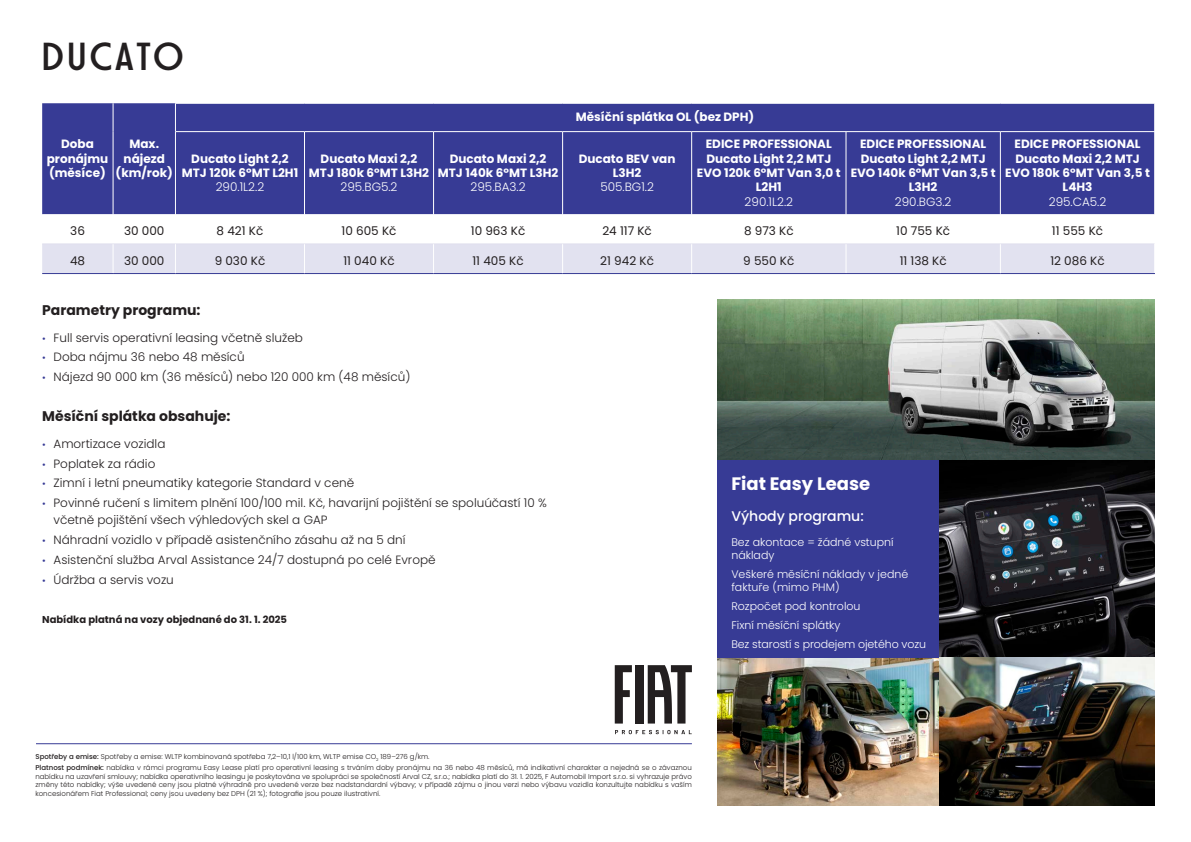
<style>
.page{position:relative;width:1191px;height:842px;background:#fff}
.page>*{position:absolute;margin:0;border:0;box-sizing:border-box;transform-origin:0 0}
.t1{font:42px "FIATADVERT01 A";color:#231f20}
.t2{font:700 18px "Poppins";color:#fff}
.t3{font:700 14px "Poppins";color:#231f20}
.t4{font:500 14px "Poppins";color:#fff}
.t5{font:300 12px/17px "Poppins";color:#231f20}
.t6{font:700 12px/14.4px "Poppins";color:#fff;text-align:center}
.t7{font:12px "Poppins";color:#231f20}
.t8{font:300 11px/13.2px "Poppins";color:#fff}
.t9{font:700 10px "Poppins";color:#231f20}
.t10{font:300 7px/8.4px "Poppins";color:#231f20;text-align:justify}
.s1{font-weight:300}
.s2{font-size:10px;color:#373b95}
.s3{font-weight:500}
</style>
<div class="page">
<img style="left:717px;top:299px;width:437px;height:162px">
<img style="left:939px;top:461px;width:216px;height:197px">
<img style="left:717px;top:658px;width:222px;height:148px">
<img style="left:939px;top:658px;width:215px;height:148px">
<div style="left:42px;top:103px;width:1112px;height:111px;background:#373b95"></div>
<svg style="left:1154px;top:104px;width:1px;height:27px"></svg>
<svg style="left:113px;top:103px;width:1px;height:29px"></svg>
<svg style="left:175px;top:104px;width:1px;height:27px"></svg>
<hr style="left:113px;top:132px;width:1px;height:82px;background:#fff">
<hr style="left:175px;top:132px;width:1px;height:82px;background:#fff">
<hr style="left:304px;top:132px;width:1px;height:82px;background:#fff">
<hr style="left:433px;top:132px;width:1px;height:82px;background:#fff">
<hr style="left:562px;top:132px;width:1px;height:82px;background:#fff">
<hr style="left:691px;top:132px;width:1px;height:82px;background:#fff">
<hr style="left:845px;top:132px;width:1px;height:82px;background:#fff">
<hr style="left:1000px;top:132px;width:1px;height:82px;background:#fff">
<hr style="left:175px;top:103px;width:129px;height:1px;background:#fff">
<hr style="left:304px;top:103px;width:129px;height:1px;background:#fff">
<hr style="left:433px;top:103px;width:129px;height:1px;background:#fff">
<hr style="left:562px;top:103px;width:129px;height:1px;background:#fff">
<hr style="left:691px;top:103px;width:155px;height:1px;background:#fff">
<hr style="left:846px;top:103px;width:154px;height:1px;background:#fff">
<hr style="left:1000px;top:103px;width:155px;height:1px;background:#fff">
<hr style="left:175px;top:131px;width:129px;height:1px;background:#fff">
<hr style="left:304px;top:131px;width:129px;height:1px;background:#fff">
<hr style="left:433px;top:131px;width:129px;height:1px;background:#fff">
<hr style="left:562px;top:131px;width:129px;height:1px;background:#fff">
<hr style="left:691px;top:131px;width:155px;height:1px;background:#fff">
<hr style="left:846px;top:131px;width:154px;height:1px;background:#fff">
<hr style="left:1000px;top:131px;width:155px;height:1px;background:#fff">
<svg style="left:42px;top:214px;width:1112px;height:59px"></svg>
<hr style="left:42px;top:273px;width:71px;height:1px;background:#373b95">
<hr style="left:113px;top:273px;width:62px;height:1px;background:#373b95">
<hr style="left:175px;top:273px;width:129px;height:1px;background:#373b95">
<hr style="left:304px;top:273px;width:129px;height:1px;background:#373b95">
<hr style="left:433px;top:273px;width:129px;height:1px;background:#373b95">
<hr style="left:562px;top:273px;width:129px;height:1px;background:#373b95">
<hr style="left:691px;top:273px;width:155px;height:1px;background:#373b95">
<hr style="left:846px;top:273px;width:154px;height:1px;background:#373b95">
<hr style="left:1000px;top:273px;width:155px;height:1px;background:#373b95">
<div style="left:717px;top:461px;width:222px;height:197px;background:#373b95"></div>
<hr style="left:36px;top:743px;width:656px;height:1px;background:#373b95">
<div style="left:635px;top:665px;width:9px;height:58px;background:#231f20"></div>
<svg style="left:615px;top:665px;width:17px;height:58px"></svg>
<svg style="left:647px;top:665px;width:45px;height:58px"></svg>
<svg style="left:615px;top:730px;width:76px;height:4px"></svg>
<p class="t1" style="left:39px;top:36px;width:147px">DUCATO</p>
<p class="t6" style="left:576px;top:110px;width:180px">Měsíční splátka OL (bez DPH)</p>
<p class="t6" style="left:47px;top:137px;width:63px">Doba pronájmu (měsíce)</p>
<p class="t6" style="left:116px;top:137px;width:59px">Max. nájezd (km/rok)</p>
<p class="t6" style="left:182px;top:151px;width:118px">Ducato Light 2,2<br>MTJ 120k 6°MT L2H1<br><span class="s1">290.1L2.2</span></p>
<p class="t6" style="left:309px;top:151px;width:122px">Ducato Maxi 2,2<br>MTJ 180k 6°MT L3H2<br><span class="s1">295.BG5.2</span></p>
<p class="t6" style="left:438px;top:151px;width:122px">Ducato Maxi 2,2<br>MTJ 140k 6°MT L3H2<br><span class="s1">295.BA3.2</span></p>
<p class="t6" style="left:579px;top:151px;width:98px">Ducato BEV van<br>L3H2<br><span class="s1">505.BG1.2</span></p>
<p class="t6" style="left:697px;top:137px;width:145px">EDICE PROFESSIONAL<br>Ducato Light 2,2 MTJ<br>EVO 120k 6°MT Van 3,0 t<br>L2H1<br><span class="s1">290.1L2.2</span></p>
<p class="t6" style="left:850px;top:137px;width:146px">EDICE PROFESSIONAL<br>Ducato Light 2,2 MTJ<br>EVO 140k 6°MT Van 3,5 t<br>L3H2<br><span class="s1">290.BG3.2</span></p>
<p class="t6" style="left:1005px;top:137px;width:146px">EDICE PROFESSIONAL<br>Ducato Maxi 2,2 MTJ<br>EVO 180k 6°MT Van 3,5 t<br>L4H3<br><span class="s1">295.CA5.2</span></p>
<p class="t7" style="left:70px;top:224px;width:16px">36</p>
<p class="t7" style="left:124px;top:224px;width:42px">30 000</p>
<p class="t7" style="left:217px;top:224px;width:48px">8 421 Kč</p>
<p class="t7" style="left:341px;top:224px;width:56px">10 605 Kč</p>
<p class="t7" style="left:471px;top:224px;width:56px">10 963 Kč</p>
<p class="t7" style="left:602px;top:224px;width:51px">24 117 Kč</p>
<p class="t7" style="left:744px;top:224px;width:51px">8 973 Kč</p>
<p class="t7" style="left:896px;top:224px;width:55px">10 755 Kč</p>
<p class="t7" style="left:1052px;top:224px;width:53px">11 555 Kč</p>
<p class="t7" style="left:70px;top:254px;width:17px">48</p>
<p class="t7" style="left:124px;top:254px;width:42px">30 000</p>
<p class="t7" style="left:215px;top:254px;width:52px">9 030 Kč</p>
<p class="t7" style="left:343px;top:254px;width:53px">11 040 Kč</p>
<p class="t7" style="left:472px;top:254px;width:53px">11 405 Kč</p>
<p class="t7" style="left:600px;top:254px;width:55px">21 942 Kč</p>
<p class="t7" style="left:743px;top:254px;width:53px">9 550 Kč</p>
<p class="t7" style="left:899px;top:254px;width:49px">11 138 Kč</p>
<p class="t7" style="left:1050px;top:254px;width:56px">12 086 Kč</p>
<p class="t3" style="left:42px;top:302px;width:160px">Parametry programu:</p>
<p class="t5" style="left:42px;top:329px;width:262px"><span class="s2">•</span> Full servis operativní leasing včetně služeb</p>
<p class="t5" style="left:42px;top:349px;width:204px"><span class="s2">•</span> Doba nájmu 36 nebo 48 měsíců</p>
<p class="t5" style="left:42px;top:369px;width:370px"><span class="s2">•</span> Nájezd 90 000 km (36 měsíců) nebo 120 000 km (48 měsíců)</p>
<p class="t3" style="left:42px;top:408px;width:190px">Měsíční splátka obsahuje:</p>
<p class="t5" style="left:42px;top:435px;width:125px"><span class="s2">•</span> Amortizace vozidla</p>
<p class="t5" style="left:42px;top:455px;width:115px"><span class="s2">•</span> Poplatek za rádio</p>
<p class="t5" style="left:42px;top:475px;width:313px"><span class="s2">•</span> Zimní i letní pneumatiky kategorie Standard v ceně</p>
<p class="t5" style="left:54px;top:495px;width:495px;text-indent:-11px"><span class="s2">•</span> Povinné ručení s limitem plnění 100/100 mil. Kč, havarijní pojištění se spoluúčastí 10 % včetně pojištění všech výhledových skel a GAP</p>
<p class="t5" style="left:42px;top:531px;width:365px"><span class="s2">•</span> Náhradní vozidlo v případě asistenčního zásahu až na 5 dní</p>
<p class="t5" style="left:42px;top:551px;width:395px"><span class="s2">•</span> Asistenční služba Arval Assistance 24/7 dostupná po celé Evropě</p>
<p class="t5" style="left:42px;top:571px;width:133px"><span class="s2">•</span> Údržba a servis vozu</p>
<p class="t9" style="left:42px;top:614px;width:246px">Nabídka platná na vozy objednané do 31. 1. 2025</p>
<p class="t2" style="left:731px;top:473px;width:140px">Fiat Easy Lease</p>
<p class="t4" style="left:731px;top:508px;width:134px">Výhody programu:</p>
<p class="t8" style="left:731px;top:535px;width:164px">Bez akontace = žádné vstupní náklady</p>
<p class="t8" style="left:731px;top:567px;width:178px">Veškeré měsíční náklady v jedné faktuře (mimo PHM)</p>
<p class="t8" style="left:731px;top:599px;width:131px">Rozpočet pod kontrolou</p>
<p class="t8" style="left:731px;top:618px;width:111px">Fixní měsíční splátky</p>
<p class="t8" style="left:731px;top:637px;width:196px">Bez starostí s prodejem ojetého vozu</p>
<p class="t10" style="left:35px;top:752px;width:395px"><span class="s3">Spotřeby a emise:</span> Spotřeby a emise: WLTP kombinovaná spotřeba 7,2–10,1 l/100 km, WLTP emise CO<sub>2</sub> 189–276 g/km.</p>
<p class="t10" style="left:35px;top:764px;width:658px"><span class="s3">Platnost podmínek:</span> nabídka v rámci programu Easy Lease platí pro operativní leasing s trváním doby pronájmu na 36 nebo 48 měsíců, má indikativní charakter a nejedná se o závaznou nabídku na uzavření smlouvy; nabídka operativního leasingu je poskytována ve spolupráci se společností Arval CZ, s.r.o.; nabídka platí do 31. 1. 2025, F Automobil Import s.r.o. si vyhrazuje právo změny této nabídky; výše uvedené ceny jsou platné výhradně pro uvedené verze bez nadstandardní výbavy; v případě zájmu o jinou verzi nebo výbavu vozidla konzultujte nabídku s vaším koncesionářem Fiat Professional; ceny jsou uvedeny bez DPH (21 %); fotografie jsou pouze ilustrativní.</p>
</div>
